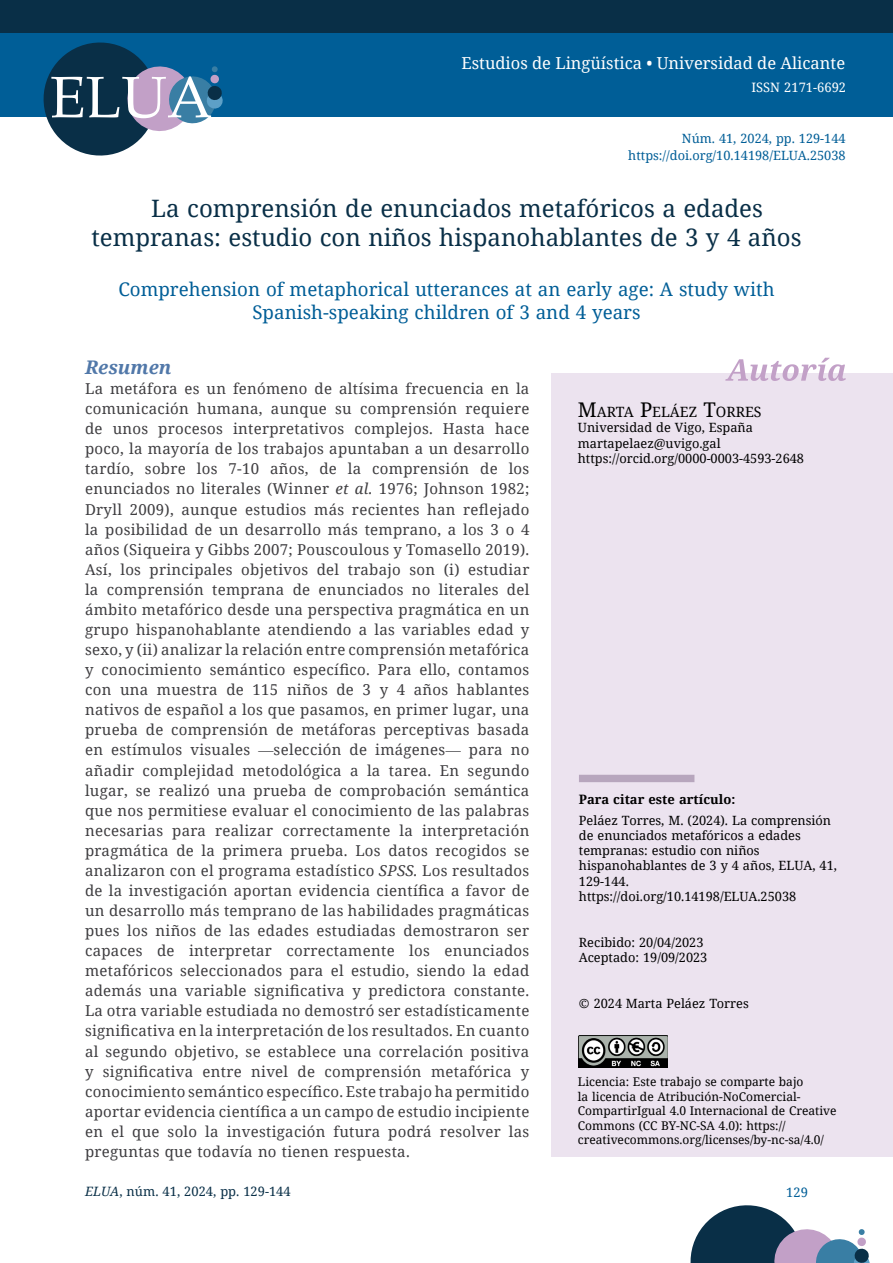
<style>
.page{position:relative;width:893px;height:1263px;background:#fff}
.page>*{position:absolute;margin:0;border:0;box-sizing:border-box;transform-origin:0 0}
.t1{font:58.5px "Palatino";color:#fff}
.t2{font:24px/28.8px "Noto Serif";color:#092f47}
.t3{font:18.75px/22.5px "Noto Serif";color:#005e97;text-align:center}
.t4{font:italic 700 18.75px "Noto Serif";color:#5178a9}
.t5{font:16.5px "Noto Serif";color:#fff}
.t6{font:15px/20.1px "Noto Serif";letter-spacing:.02em;color:#3e3d40;text-align:justify}
.t7{font:14.1px "Noto Serif";color:#000}
.t8{font:12.9px "Noto Serif";color:#092f47}
.t9{font:700 12.9px "Noto Serif";color:#000}
.t10{font:12.9px "Noto Serif";color:#fff}
.t11{font:12.9px "Noto Serif";color:#005e97}
.t12{font:12.75px/15.3px "Noto Serif";color:#000}
.t13{font:12.75px/17.2px "Noto Serif";color:#005e97;text-align:right}
.t14{font:12px/14.4px "Noto Serif";color:#000}
.s1{font-style:italic}
.s2{font-family:"Times New Roman"}
.s3{font-size:20.25px}
</style>
<div class="page">
<div style="left:0;top:0;width:893px;height:116px;background:#005e97"></div>
<div style="left:0;top:0;width:893px;height:33px;background:#092f47"></div>
<svg style="left:36px;top:42px;width:188px;height:114px"></svg>
<svg style="left:690px;top:1205px;width:180px;height:58px"></svg>
<div style="left:552px;top:373px;width:341px;height:784px;background:#ece3ef"></div>
<div style="left:579px;top:775px;width:115px;height:7px;background:#b7a6bd"></div>
<svg style="left:725px;top:358px;width:121px;height:23px"></svg>
<img style="left:578px;top:1036px;width:89px;height:31px">
<h1 class="t1" style="left:50px;top:49px;width:164px">ELUA</h1>
<p class="t5" style="left:461px;top:51px;width:385px">Estudios de Lingüística • Universidad de Alicante</p>
<p class="t10" style="left:751px;top:79px;width:96px">ISSN 2171-6692</p>
<p class="t13" style="left:628px;top:129px;width:219px">Núm. 41, 2024, pp. 129-144 https://doi.org/10.14198/ELUA.25038</p>
<h2 class="t2" style="left:91px;top:193px;width:712px;text-indent:60px">La comprensión de enunciados metafóricos a edades tempranas: estudio con niños hispanohablantes de 3 y 4 años</h2>
<p class="t3" style="left:118px;top:277px;width:658px">Comprehension of metaphorical utterances at an early age: A study with<br>Spanish-speaking children of 3 and 4 years</p>
<p class="t4" style="left:85px;top:354px;width:88px">Resumen</p>
<p class="t6" style="left:85px;top:378px;width:446px">La metáfora es un fenómeno de altísima frecuencia en la comunicación humana, aunque su comprensión requiere de unos procesos interpretativos complejos. Hasta hace poco, la mayoría de los trabajos apuntaban a un desarrollo tardío, sobre los 7-10 años, de la comprensión de los enunciados no literales (Winner <span class="s1">et al.</span> 1976; Johnson 1982; Dryll 2009), aunque estudios más recientes han reflejado la posibilidad de un desarrollo más temprano, a los 3 o 4 años (Siqueira y Gibbs 2007; Pouscoulous y Tomasello 2019).<br>Así, los principales objetivos del trabajo son (i) estudiar la comprensión temprana de enunciados no literales del ámbito metafórico desde una perspectiva pragmática en un grupo hispanohablante atendiendo a las variables edad y sexo, y (ii) analizar la relación entre comprensión metafórica y conocimiento semántico específico. Para ello, contamos con una muestra de 115 niños de 3 y 4 años hablantes nativos de español a los que pasamos, en primer lugar, una prueba de comprensión de metáforas perceptivas basada en estímulos visuales <span class="s2">—</span>selección de imágenes<span class="s2">—</span> para no añadir complejidad metodológica a la tarea. En segundo lugar, se realizó una prueba de comprobación semántica que nos permitiese evaluar el conocimiento de las palabras necesarias para realizar correctamente la interpretación pragmática de la primera prueba. Los datos recogidos se analizaron con el programa estadístico <span class="s1">SPSS.</span> Los resultados de la investigación aportan evidencia científica a favor de un desarrollo más temprano de las habilidades pragmáticas pues los niños de las edades estudiadas demostraron ser capaces de interpretar correctamente los enunciados metafóricos seleccionados para el estudio, siendo la edad además una variable significativa y predictora constante.<br>La otra variable estudiada no demostró ser estadísticamente significativa en la interpretación de los resultados. En cuanto al segundo objetivo, se establece una correlación positiva y significativa entre nivel de comprensión metafórica y conocimiento semántico específico. Este trabajo ha permitido aportar evidencia científica a un campo de estudio incipiente en el que solo la investigación futura podrá resolver las preguntas que todavía no tienen respuesta.</p>
<p class="t8" style="left:85px;top:1182px;width:207px"><span class="s1">ELUA</span>, núm. 41, 2024, pp. 129-144</p>
<p class="t7" style="left:578px;top:402px;width:185px"><span class="s3">M</span>ARTA <span class="s3">P</span>ELÁEZ <span class="s3">T</span>ORRES</p>
<p class="t12" style="left:578px;top:420px;width:228px">Universidad de Vigo, España martapelaez@uvigo.gal https://orcid.org/0000-0003-4593-2648</p>
<p class="t9" style="left:579px;top:790px;width:158px">Para citar este artículo:</p>
<p class="t12" style="left:579px;top:812px;width:260px">Peláez Torres, M. (2024). La comprensión de enunciados metafóricos a edades tempranas: estudio con niños hispanohablantes de 3 y 4 años, ELUA, 41,<br>129-144. https://doi.org/10.14198/ELUA.25038</p>
<p class="t12" style="left:579px;top:934px;width:130px">Recibido: 20/04/2023<br>Aceptado: 19/09/2023</p>
<p class="t12" style="left:579px;top:995px;width:171px">© 2024 Marta Peláez Torres</p>
<p class="t14" style="left:578px;top:1074px;width:260px">Licencia: Este trabajo se comparte bajo<br>la licencia de Atribución-NoComercial-CompartirIgual 4.0 Internacional de Creative Commons (CC BY-NC-SA 4.0): https:// creativecommons.org/licenses/by-nc-sa/4.0/</p>
<p class="t11" style="left:786px;top:1183px;width:23px">129</p>
</div>
